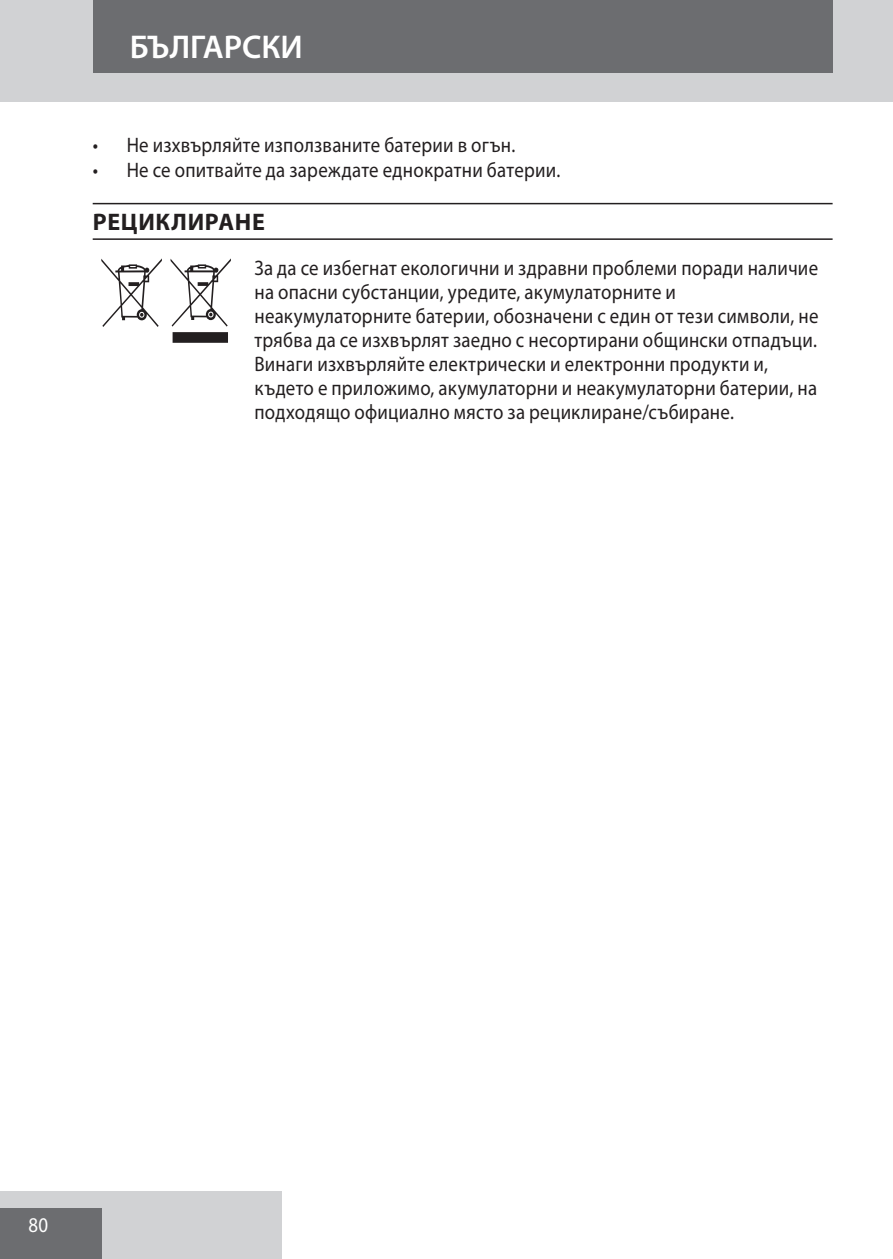
<style>
.page{position:relative;width:893px;height:1259px;background:#fff}
.page>*{position:absolute;margin:0;border:0;box-sizing:border-box;transform-origin:0 0}
.default{font:120px "Myriad Mine";color:#231f20;scale:.9 1}
.t1{font:600 33px "Myriad Pro";color:#fff}
.heading{font:700 24px "Myriad Pro";letter-spacing:.03em;color:#231f20}
.default-2{font:21px/24px "Myriad Pro";letter-spacing:.015em;color:#231f20;scale:.9 1}
.t2{font:21px "Myriad Pro";color:#fff;scale:.9 1}
</style>
<div class="page">
<div style="left:0;top:0;width:893px;height:102px;background:#d1d2d4"></div>
<div style="left:0;top:1191px;width:282px;height:68px;background:#d1d2d4"></div>
<div style="left:0;top:1208px;width:102px;height:51px;background:#6c6d70"></div>
<div style="left:94px;top:0;width:739px;height:73px;background:#6c6d70"></div>
<hr style="left:93px;top:203px;width:740px;height:1px;background:#231f20">
<hr style="left:93px;top:238px;width:740px;height:2px;background:#231f20">
<p class="t1" style="left:130px;top:25px;width:175px">БЪЛГАРСКИ</p>
<p class="default-2" style="left:93px;top:132px;width:471px">• Не изхвърляйте използваните батерии в огън.</p>
<p class="default-2" style="left:93px;top:158px;width:521px">• Не се опитвайте да зареждате еднократни батерии.</p>
<p class="heading" style="left:93px;top:206px;width:174px">РЕЦИКЛИРАНЕ</p>
<p class="default" style="left:101px;top:246px;width:151px">W</p>
<p class="default-2" style="left:254px;top:255px;width:628px">За да се избегнат екологични и здравни проблеми поради наличие на опасни субстанции, уредите, акумулаторните и неакумулаторните батерии, обозначени с един от тези символи, не трябва да се изхвърлят заедно с несортирани общински отпадъци.<br>Винаги изхвърляйте електрически и електронни продукти и, където е приложимо, акумулаторни и неакумулаторни батерии, на подходящо официално място за рециклиране/събиране.</p>
<p class="t2" style="left:28px;top:1212px;width:23px">80</p>
</div>
